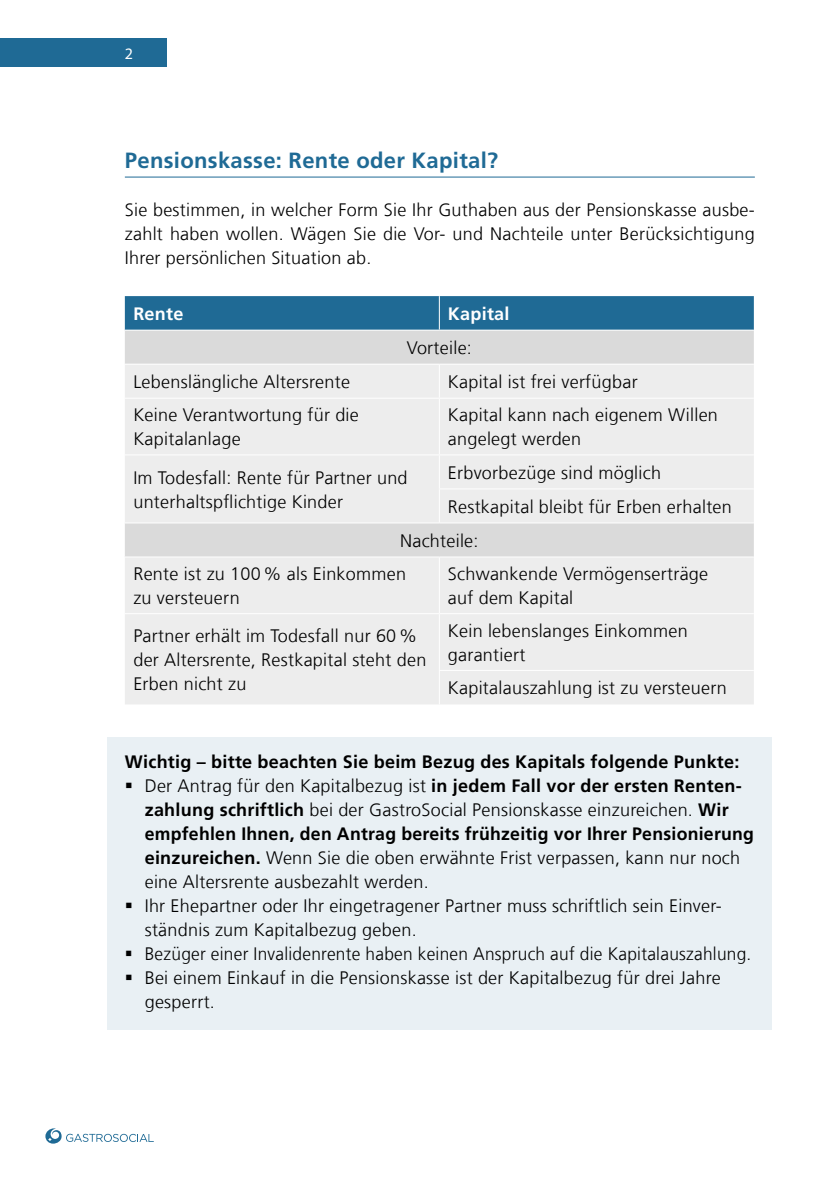
<style>
.page{position:relative;width:840px;height:1191px;background:#fff}
.page>*{position:absolute;margin:0;border:0;box-sizing:border-box;transform-origin:0 0}
.Haupttitel{font:700 22px "Frutiger LT Com";letter-spacing:.015em;color:#1f6a95}
.Lauftext{font:300 18px/24px "Frutiger LT Com";letter-spacing:.015em;color:#000}
.Tabelle_1_Inhalt{font:300 18px/24px "Frutiger LT Com";letter-spacing:.015em;color:#000}
.Lauftext-2{font:300 18px "Frutiger LT Com";letter-spacing:.015em;color:#000;scale:.96 1}
.Lauftext-3{font:700 18px "Frutiger LT Com";letter-spacing:.015em;color:#000}
.Tabelle_1_Head{font:700 18px "Frutiger LT Com";letter-spacing:.015em;color:#fff}
.t1{font:16px "Myriad Pro";color:#fff}
.s1{font-weight:700}
</style>
<div class="page">
<div style="left:0;top:38px;width:166px;height:29px;background:#1f6a95"></div>
<svg style="left:45px;top:1128px;width:109px;height:15px"></svg>
<hr style="left:125px;top:177px;width:629px;height:1px;background:#1f6a95">
<div style="left:108px;top:737px;width:663px;height:53px;background:#e9f0f4"></div>
<div style="left:108px;top:761px;width:663px;height:149px;background:#e9f0f4"></div>
<div style="left:108px;top:881px;width:663px;height:77px;background:#e9f0f4"></div>
<div style="left:108px;top:953px;width:663px;height:77px;background:#e9f0f4"></div>
<div style="left:125px;top:296px;width:628px;height:34px;background:#1f6a95"></div>
<div style="left:125px;top:331px;width:628px;height:33px;background:#dadada"></div>
<svg style="left:125px;top:365px;width:628px;height:339px;fill:#ededed"></svg>
<hr style="left:438px;top:296px;width:1px;height:34px;background:#fff">
<hr style="left:438px;top:365px;width:1px;height:33px;background:#fff">
<hr style="left:125px;top:398px;width:314px;height:1px;background:#fff">
<hr style="left:439px;top:398px;width:314px;height:1px;background:#fff">
<hr style="left:438px;top:399px;width:1px;height:55px;background:#fff">
<hr style="left:125px;top:454px;width:314px;height:1px;background:#fff">
<hr style="left:439px;top:454px;width:314px;height:1px;background:#fff">
<hr style="left:438px;top:455px;width:1px;height:33px;background:#fff">
<hr style="left:438px;top:488px;width:315px;height:1px;background:#fff">
<hr style="left:438px;top:489px;width:1px;height:33px;background:#fff">
<hr style="left:125px;top:522px;width:314px;height:1px;background:#fff">
<hr style="left:439px;top:522px;width:314px;height:1px;background:#fff">
<hr style="left:125px;top:556px;width:314px;height:1px;background:#fff">
<hr style="left:439px;top:556px;width:314px;height:1px;background:#fff">
<hr style="left:438px;top:557px;width:1px;height:56px;background:#fff">
<hr style="left:125px;top:613px;width:314px;height:1px;background:#fff">
<hr style="left:439px;top:613px;width:314px;height:1px;background:#fff">
<hr style="left:438px;top:614px;width:1px;height:56px;background:#fff">
<hr style="left:438px;top:670px;width:315px;height:1px;background:#fff">
<hr style="left:438px;top:671px;width:1px;height:33px;background:#fff">
<p class="t1" style="left:125px;top:44px;width:10px">2</p>
<p class="Haupttitel" style="left:125px;top:147px;width:375px">Pensionskasse: Rente oder Kapital?</p>
<p class="Lauftext" style="left:125px;top:198px;width:631px;text-align:justify">Sie bestimmen, in welcher Form Sie Ihr Guthaben aus der Pensionskasse ausbe&shy;zahlt haben wollen. Wägen Sie die Vor- und Nachteile unter Berücksichtigung Ihrer persönlichen Situation ab.</p>
<p class="Tabelle_1_Head" style="left:133px;top:302px;width:52px">Rente</p>
<p class="Tabelle_1_Head" style="left:447px;top:302px;width:63px">Kapital</p>
<p class="Tabelle_1_Inhalt" style="left:406px;top:335px;width:67px">Vorteile:</p>
<p class="Tabelle_1_Inhalt" style="left:133px;top:369px;width:218px">Lebenslängliche Altersrente</p>
<p class="Tabelle_1_Inhalt" style="left:447px;top:369px;width:191px">Kapital ist frei verfügbar</p>
<p class="Tabelle_1_Inhalt" style="left:133px;top:403px;width:227px">Keine Verantwortung für die<br>Kapitalanlage</p>
<p class="Tabelle_1_Inhalt" style="left:447px;top:403px;width:271px">Kapital kann nach eigenem Willen angelegt werden</p>
<p class="Tabelle_1_Inhalt" style="left:133px;top:465px;width:275px">Im Todesfall: Rente für Partner und unterhaltspflichtige Kinder</p>
<p class="Tabelle_1_Inhalt" style="left:447px;top:460px;width:215px">Erbvorbezüge sind möglich</p>
<p class="Tabelle_1_Inhalt" style="left:447px;top:494px;width:285px">Restkapital bleibt für Erben erhalten</p>
<p class="Tabelle_1_Inhalt" style="left:400px;top:528px;width:80px">Nachteile:</p>
<p class="Tabelle_1_Inhalt" style="left:133px;top:561px;width:274px">Rente ist zu 100% als Einkommen zu versteuern</p>
<p class="Tabelle_1_Inhalt" style="left:447px;top:561px;width:262px">Schwankende Vermögenserträge auf dem Kapital</p>
<p class="Tabelle_1_Inhalt" style="left:133px;top:623px;width:294px">Partner erhält im Todesfall nur 60% der Altersrente, Restkapital steht den<br>Erben nicht zu</p>
<p class="Tabelle_1_Inhalt" style="left:447px;top:618px;width:241px">Kein lebenslanges Einkommen garantiert</p>
<p class="Tabelle_1_Inhalt" style="left:447px;top:676px;width:280px">Kapitalauszahlung ist zu versteuern</p>
<p class="Lauftext-3" style="left:125px;top:751px;width:615px">Wichtig – bitte beachten Sie beim Bezug des Kapitals folgende Punkte:</p>
<p class="Lauftext" style="left:145px;top:774px;width:610px">Der Antrag für den Kapitalbezug ist <span class="s1">in jedem Fall vor der ersten Renten&shy;zahlung schriftlich</span> bei der GastroSocial Pensionskasse einzureichen. <span class="s1">Wir empfehlen Ihnen, den Antrag bereits frühzeitig vor Ihrer Pensionierung einzureichen.</span> Wenn Sie die oben erwähnte Frist verpassen, kann nur noch eine Altersrente ausbezahlt werden.</p>
<p class="Lauftext" style="left:145px;top:894px;width:578px">Ihr Ehepartner oder Ihr eingetragener Partner muss schriftlich sein Einver&shy;ständnis zum Kapitalbezug geben.</p>
<p class="Lauftext-2" style="left:145px;top:943px;width:633px">Bezüger einer Invalidenrente haben keinen Anspruch auf die Kapitalauszahlung.</p>
<p class="Lauftext" style="left:145px;top:966px;width:577px">Bei einem Einkauf in die Pensionskasse ist der Kapitalbezug für drei Jahre gesperrt.</p>
</div>
